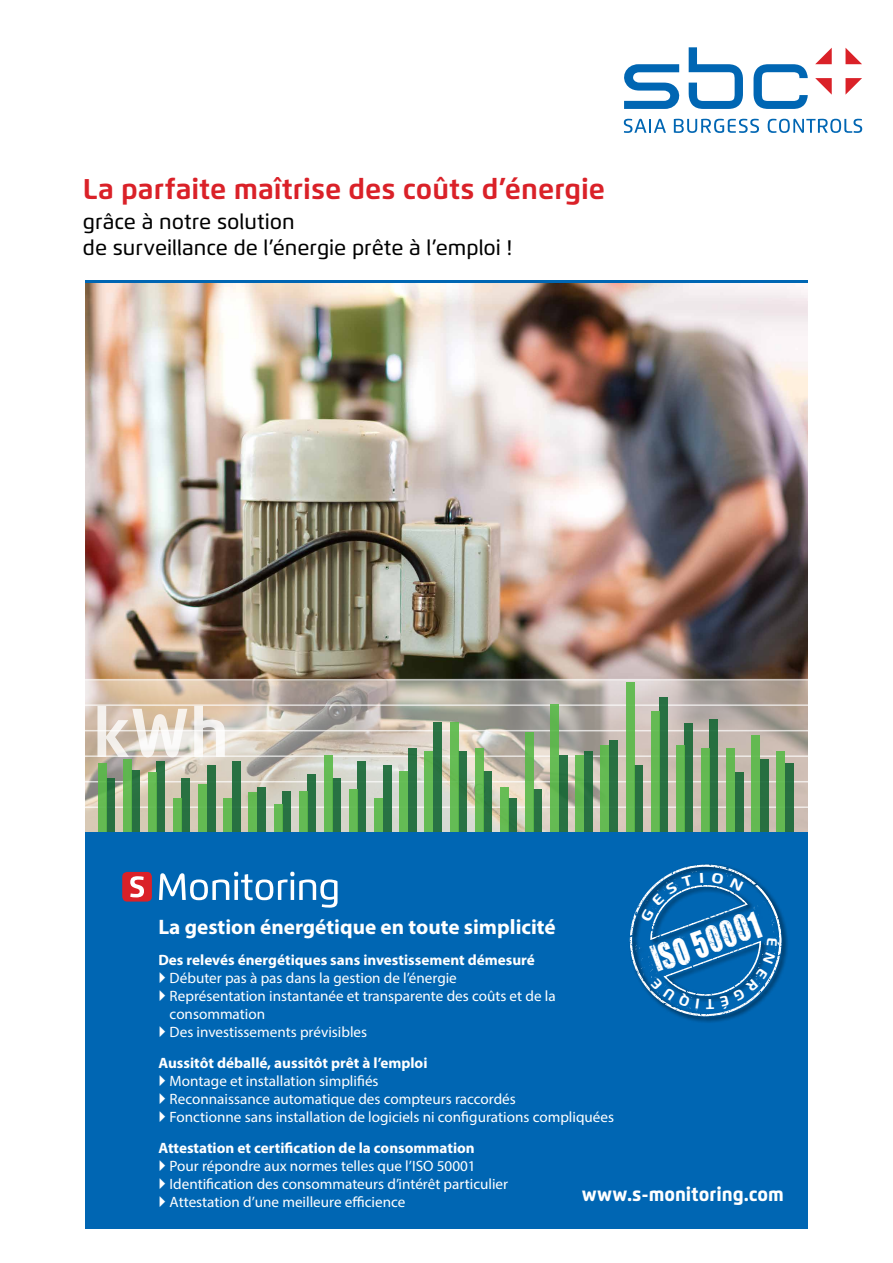
<style>
.page{position:relative;width:893px;height:1263px;background:#fff}
.page>*{position:absolute;margin:0;border:0;box-sizing:border-box;transform-origin:0 0}
.t1{font:31.2px "You Are Loved";color:#fff;scale:.93 1}
.t2{font:700 28.5px "Flexo";color:#da2128}
.t3{font:500 21px/25.5px "Flexo";color:#000}
.t4{font:700 21px "Myriad Pro";color:#fff}
.t5{font:800 19.5px "Flexo";color:#fff;scale:.96 1}
.t6{font:15px/18px "Myriad Pro";color:#fff}
.t7{font:700 15px "Myriad Pro";color:#fff}
</style>
<div class="page">
<img style="left:85px;top:283px;width:723px;height:396px">
<svg style="left:85px;top:680px;width:723px;height:152px;background:#c1b9ad"></svg>
<svg style="left:624px;top:47px;width:184px;height:62px"></svg>
<svg style="left:815px;top:48px;width:47px;height:47px"></svg>
<svg style="left:624px;top:119px;width:42px;height:14px"></svg>
<svg style="left:674px;top:119px;width:85px;height:14px"></svg>
<svg style="left:768px;top:119px;width:94px;height:14px"></svg>
<hr style="left:85px;top:281px;width:723px;height:2px;background:#0066b3">
<hr style="left:50px;top:704px;width:805px;height:2px;background:#fff">
<hr style="left:50px;top:730px;width:805px;height:1px;background:#fff">
<hr style="left:50px;top:755px;width:805px;height:2px;background:#fff">
<hr style="left:50px;top:781px;width:805px;height:1px;background:#fff">
<hr style="left:50px;top:806px;width:805px;height:2px;background:#fff">
<svg style="left:97px;top:706px;width:128px;height:51px"></svg>
<div style="left:106px;top:778px;width:9px;height:123px;background:#287141"></div>
<div style="left:131px;top:770px;width:9px;height:131px;background:#287041"></div>
<div style="left:156px;top:761px;width:9px;height:140px;background:#287141"></div>
<div style="left:182px;top:778px;width:8px;height:123px;background:#287141"></div>
<div style="left:207px;top:765px;width:8px;height:136px;background:#287141"></div>
<div style="left:232px;top:761px;width:8px;height:140px;background:#287141"></div>
<div style="left:257px;top:787px;width:9px;height:114px;background:#287142"></div>
<div style="left:282px;top:791px;width:9px;height:110px;background:#287243"></div>
<div style="left:307px;top:774px;width:9px;height:127px;background:#287243"></div>
<div style="left:332px;top:778px;width:9px;height:123px;background:#287243"></div>
<div style="left:358px;top:761px;width:8px;height:140px;background:#287243"></div>
<div style="left:383px;top:765px;width:8px;height:136px;background:#287244"></div>
<div style="left:408px;top:748px;width:8px;height:153px;background:#287244"></div>
<div style="left:433px;top:722px;width:9px;height:179px;background:#297244"></div>
<div style="left:458px;top:751px;width:9px;height:150px;background:#297244"></div>
<div style="left:483px;top:771px;width:9px;height:130px;background:#297243"></div>
<div style="left:508px;top:798px;width:9px;height:103px;background:#297242"></div>
<div style="left:534px;top:789px;width:8px;height:112px;background:#297243"></div>
<div style="left:559px;top:755px;width:8px;height:146px;background:#297142"></div>
<div style="left:584px;top:751px;width:8px;height:150px;background:#297142"></div>
<div style="left:609px;top:740px;width:8px;height:161px;background:#297042"></div>
<div style="left:634px;top:765px;width:9px;height:136px;background:#287041"></div>
<div style="left:659px;top:697px;width:9px;height:204px;background:#287041"></div>
<div style="left:684px;top:723px;width:9px;height:178px;background:#286f41"></div>
<div style="left:710px;top:719px;width:8px;height:182px;background:#276f40"></div>
<div style="left:735px;top:772px;width:8px;height:129px;background:#286f41"></div>
<div style="left:760px;top:759px;width:8px;height:142px;background:#276f41"></div>
<div style="left:785px;top:763px;width:8px;height:138px;background:#276f41"></div>
<div style="left:777px;top:751px;width:8px;height:150px;background:#64b952"></div>
<div style="left:751px;top:735px;width:9px;height:166px;background:#63b952"></div>
<div style="left:726px;top:748px;width:9px;height:153px;background:#64b952"></div>
<div style="left:701px;top:748px;width:9px;height:153px;background:#64b952"></div>
<div style="left:676px;top:745px;width:8px;height:156px;background:#64b952"></div>
<div style="left:651px;top:711px;width:8px;height:190px;background:#64ba52"></div>
<div style="left:626px;top:682px;width:8px;height:219px;background:#65ba53"></div>
<div style="left:601px;top:745px;width:8px;height:156px;background:#64ba52"></div>
<div style="left:575px;top:755px;width:9px;height:146px;background:#64ba53"></div>
<div style="left:550px;top:704px;width:9px;height:197px;background:#65ba53"></div>
<div style="left:525px;top:732px;width:9px;height:169px;background:#65bb54"></div>
<div style="left:500px;top:787px;width:9px;height:114px;background:#66bc54"></div>
<div style="left:475px;top:748px;width:8px;height:153px;background:#65bc55"></div>
<div style="left:450px;top:722px;width:8px;height:179px;background:#66bc55"></div>
<div style="left:425px;top:751px;width:8px;height:150px;background:#64bc55"></div>
<div style="left:399px;top:771px;width:9px;height:130px;background:#64bc55"></div>
<div style="left:374px;top:798px;width:9px;height:103px;background:#64bc54"></div>
<div style="left:349px;top:789px;width:9px;height:112px;background:#64bb54"></div>
<div style="left:324px;top:755px;width:9px;height:146px;background:#64bb54"></div>
<div style="left:299px;top:791px;width:8px;height:110px;background:#64bb54"></div>
<div style="left:274px;top:804px;width:8px;height:97px;background:#64bb54"></div>
<div style="left:249px;top:792px;width:8px;height:109px;background:#64ba52"></div>
<div style="left:223px;top:798px;width:9px;height:103px;background:#64ba52"></div>
<div style="left:198px;top:784px;width:9px;height:117px;background:#64ba52"></div>
<div style="left:173px;top:798px;width:9px;height:103px;background:#64ba52"></div>
<div style="left:148px;top:772px;width:9px;height:129px;background:#64ba52"></div>
<div style="left:123px;top:759px;width:8px;height:142px;background:#64ba52"></div>
<div style="left:98px;top:763px;width:8px;height:138px;background:#64ba52"></div>
<div style="left:85px;top:832px;width:723px;height:397px;background:#0066b3"></div>
<div style="left:122px;top:872px;width:30px;height:29px;background:#da2128;border-radius:5px"></div>
<svg style="left:159px;top:872px;width:178px;height:36px"></svg>
<svg style="left:130px;top:876px;width:14px;height:21px"></svg>
<div style="left:628px;top:863px;width:161px;height:161px;background:#000;opacity:.75"></div>
<svg style="left:630px;top:864px;width:151px;height:152px"></svg>
<p class="t2" style="left:83px;top:172px;width:524px">La parfaite maîtrise des coûts d’énergie</p>
<p class="t3" style="left:83px;top:209px;width:431px">grâce à notre solution<br>de surveillance de l’énergie prête à l’emploi !</p>
<p class="t1" style="left:646px;top:941px;width:122px;rotate:-20deg">ISO 50001</p>
<p class="t4" style="left:158px;top:913px;width:399px">La gestion énergétique en toute simplicité</p>
<p class="t7" style="left:158px;top:950px;width:378px">Des relevés énergétiques sans investissement démesuré</p>
<p class="t6" style="left:170px;top:969px;width:289px">Débuter pas à pas dans la gestion de l’énergie</p>
<p class="t6" style="left:170px;top:987px;width:388px">Représentation instantanée et transparente des coûts et de la consommation</p>
<p class="t6" style="left:170px;top:1023px;width:199px">Des investissements prévisibles</p>
<p class="t7" style="left:158px;top:1053px;width:271px">Aussitôt déballé, aussitôt prêt à l’emploi</p>
<p class="t6" style="left:170px;top:1071px;width:210px">Montage et installation simplifiés</p>
<p class="t6" style="left:170px;top:1089px;width:348px">Reconnaissance automatique des compteurs raccordés</p>
<p class="t6" style="left:170px;top:1107px;width:446px">Fonctionne sans installation de logiciels ni configurations compliquées</p>
<p class="t7" style="left:158px;top:1138px;width:318px">Attestation et certification de la consommation</p>
<p class="t6" style="left:170px;top:1156px;width:308px">Pour répondre aux normes telles que l’ISO 50001</p>
<p class="t6" style="left:170px;top:1174px;width:340px">Identification des consommateurs d’intérêt particulier</p>
<p class="t6" style="left:170px;top:1192px;width:237px">Attestation d’une meilleure efficience</p>
<p class="t5" style="left:582px;top:1182px;width:212px">www.s-monitoring.com</p>
</div>
